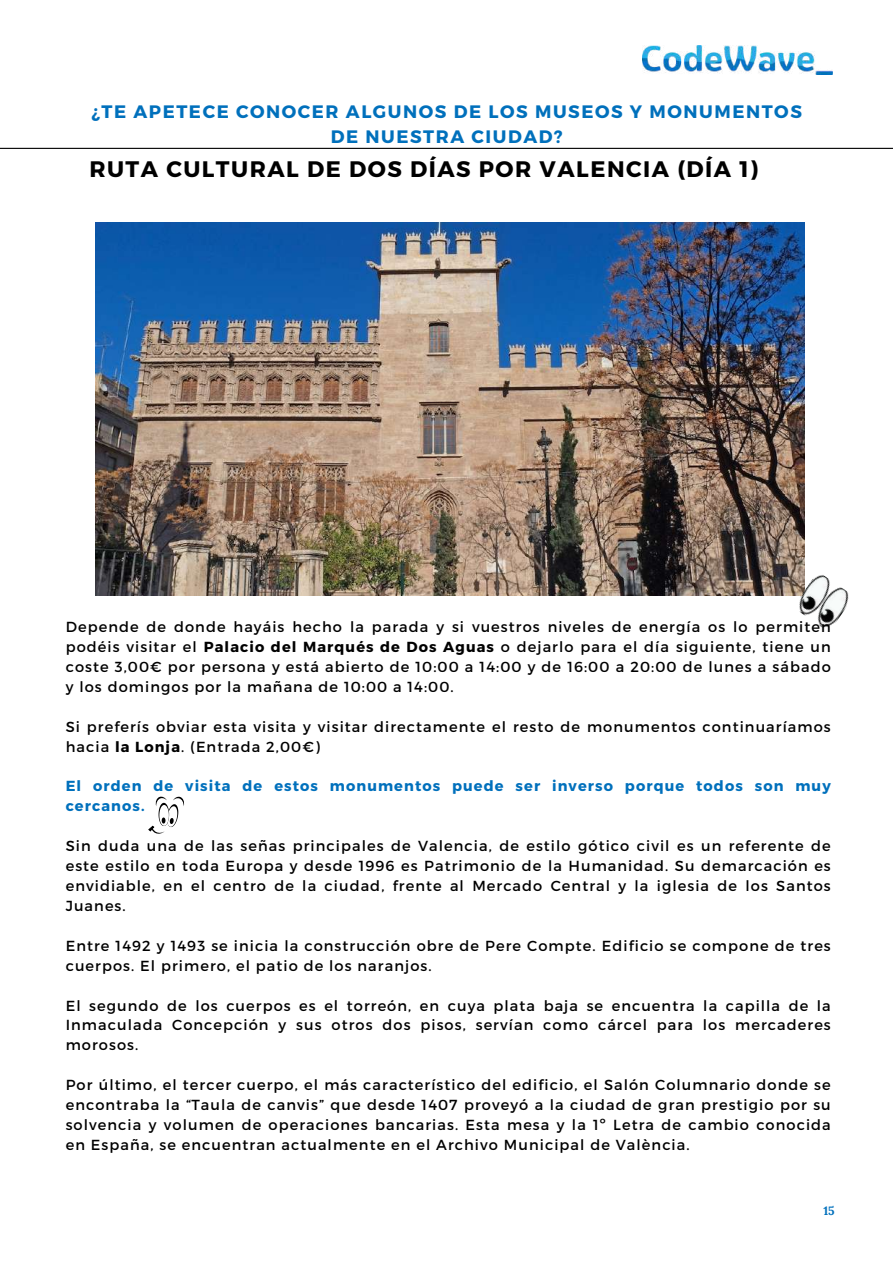
<style>
.page{position:relative;width:893px;height:1264px;background:#fff}
.page>*{position:absolute;margin:0;border:0;box-sizing:border-box;transform-origin:0 0}
.t1{font:700 22.5px "Montserrat";letter-spacing:.065em;color:#000}
.t2{font:700 18px/24.8px "Montserrat";letter-spacing:.085em;color:#0070bc;text-align:center}
.t3{font:14.55px/20px "Montserrat";letter-spacing:.075em;color:#000;text-align:justify}
.t4{font:700 14.55px/20px "Montserrat";letter-spacing:.075em;color:#0070bc}
.t5{font:700 12px "Lora";color:#0070bc}
.s1{font-weight:700}
</style>
<div class="page">
<hr style="left:0;top:148px;width:892px;height:1px;background:#000">
<img style="left:95px;top:223px;width:709px;height:372px">
<img style="left:793px;top:571px;width:56px;height:57px">
<img style="left:642px;top:46px;width:190px;height:29px">
<svg style="left:149px;top:796px;width:35px;height:38px"></svg>
<p class="t2" style="left:91px;top:98px;width:711px">¿TE APETECE CONOCER ALGUNOS DE LOS MUSEOS Y MONUMENTOS<br>DE NUESTRA CIUDAD?</p>
<h1 class="t1" style="left:89px;top:154px;width:670px">RUTA CULTURAL DE DOS DÍAS POR VALENCIA (DÍA 1)</h1>
<p class="t3" style="left:66px;top:616px;width:766px">Depende de donde hayáis hecho la parada y si vuestros niveles de energía os lo permiten podéis visitar el <span class="s1">Palacio del Marqués de Dos Aguas</span> o dejarlo para el día siguiente, tiene un coste 3,00€ por persona y está abierto de 10:00 a 14:00 y de 16:00 a 20:00 de lunes a sábado y los domingos por la mañana de 10:00 a 14:00.</p>
<p class="t3" style="left:66px;top:715px;width:766px">Si preferís obviar esta visita y visitar directamente el resto de monumentos continuaríamos hacia <span class="s1">la Lonja</span>. (Entrada 2,00€)</p>
<p class="t4" style="left:66px;top:775px;width:766px">El orden de visita de estos monumentos puede ser inverso porque todos son muy cercanos.</p>
<p class="t3" style="left:66px;top:835px;width:766px">Sin duda una de las señas principales de Valencia, de estilo gótico civil es un referente de este estilo en toda Europa y desde 1996 es Patrimonio de la Humanidad. Su demarcación es envidiable, en el centro de la ciudad, frente al Mercado Central y la iglesia de los Santos Juanes.</p>
<p class="t3" style="left:66px;top:934px;width:766px">Entre 1492 y 1493 se inicia la construcción obre de Pere Compte. Edificio se compone de tres cuerpos. El primero, el patio de los naranjos.</p>
<p class="t3" style="left:66px;top:994px;width:766px">El segundo de los cuerpos es el torreón, en cuya plata baja se encuentra la capilla de la Inmaculada Concepción y sus otros dos pisos, servían como cárcel para los mercaderes morosos.</p>
<p class="t3" style="left:66px;top:1074px;width:766px">Por último, el tercer cuerpo, el más característico del edificio, el Salón Columnario donde se encontraba la “Taula de canvis” que desde 1407 proveyó a la ciudad de gran prestigio por su solvencia y volumen de operaciones bancarias. Esta mesa y la 1º Letra de cambio conocida en España, se encuentran actualmente en el Archivo Municipal de València.</p>
<p class="t5" style="left:823px;top:1203px;width:13px">15</p>
</div>
